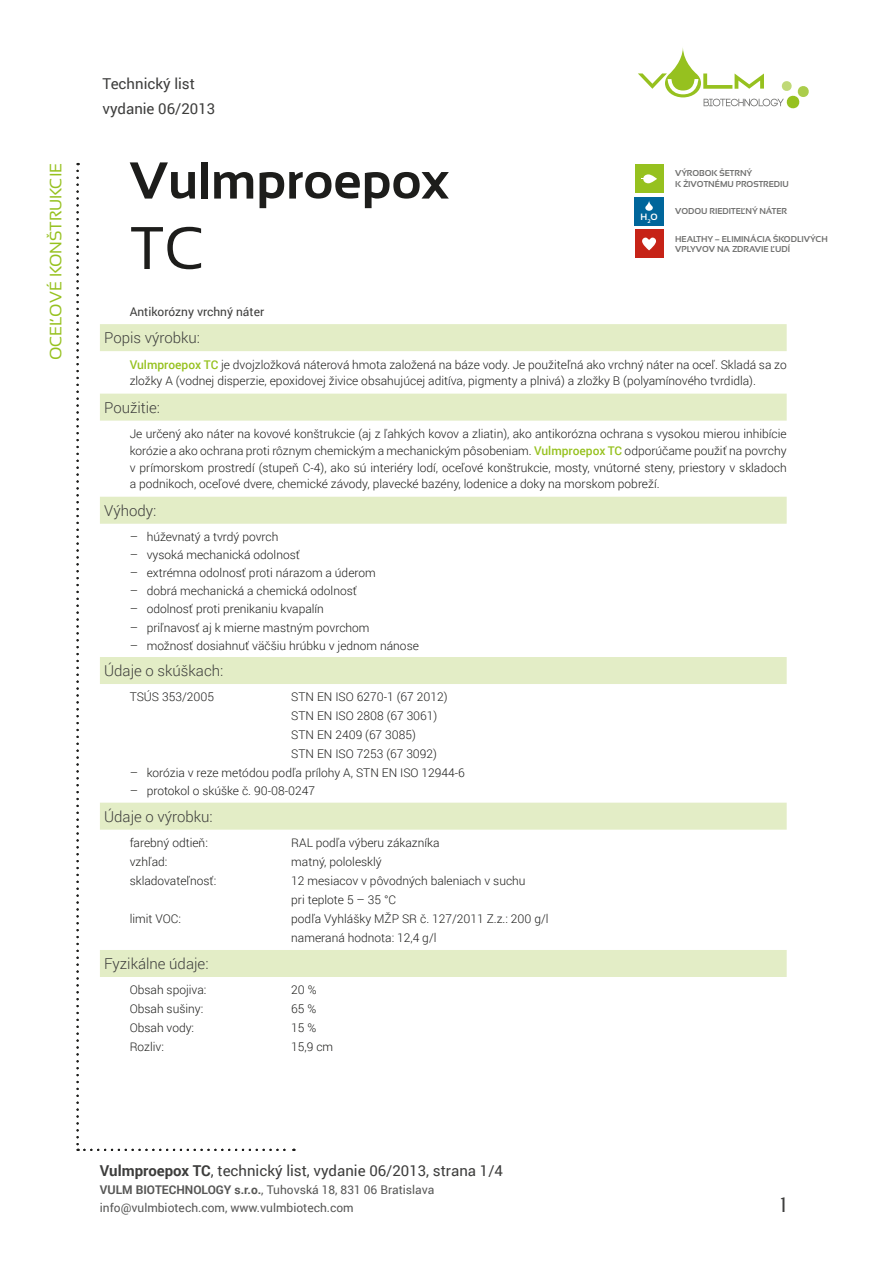
<style>
.page{position:relative;width:893px;height:1263px;background:#fff}
.page>*{position:absolute;margin:0;border:0;box-sizing:border-box;transform-origin:0 0}
.t1{font:60px "Sansation";color:#1d1d1b}
.t2{font:700 51.75px "Sansation";color:#1d1d1b}
.t3{font:21px "Sansation";color:#3d3d3c}
.t4{font:16.5px "Sansation";color:#96c11f}
.t5{font:15px/24.6px "Roboto";color:#3d3d3c}
.t6{font:300 15px "Roboto";color:#3d3d3c}
.t7{font:300 12px/18.9px "Roboto";color:#1d1d1b}
.t8{font:12px/18px "Roboto";color:#575756}
.t9{font:12px "Roboto";color:#3d3d3c}
.t10{font:700 9.15px "Sansation";color:#fff}
.t11{font:700 8.55px/10.2px "Sansation";color:#70706f}
.s1{font-weight:500;color:#96c11f}
.s2{font-weight:700}
</style>
<div class="page">
<div style="left:100px;top:324px;width:687px;height:27px;background:#e3edc6"></div>
<div style="left:100px;top:394px;width:687px;height:27px;background:#e3edc6"></div>
<div style="left:100px;top:497px;width:687px;height:27px;background:#e3edc6"></div>
<div style="left:100px;top:657px;width:687px;height:27px;background:#e3edc6"></div>
<div style="left:100px;top:803px;width:687px;height:27px;background:#e3edc6"></div>
<div style="left:100px;top:950px;width:687px;height:27px;background:#e3edc6"></div>
<div style="left:635px;top:164px;width:29px;height:29px;background:#96c11f"></div>
<svg style="left:641px;top:174px;width:16px;height:9px"></svg>
<div style="left:635px;top:197px;width:29px;height:29px;background:#00669b"></div>
<svg style="left:645px;top:201px;width:8px;height:10px"></svg>
<div style="left:635px;top:229px;width:28px;height:29px;background:#c62317"></div>
<svg style="left:642px;top:237px;width:14px;height:13px"></svg>
<svg style="left:76px;top:171px;width:218px;height:980px"></svg>
<svg style="left:638px;top:48px;width:171px;height:61px"></svg>
<h3 class="t4" style="left:46px;top:360px;width:199px;rotate:-90deg">OCEĽOVÉ KONŠTRUKCIE</h3>
<p class="t5" style="left:103px;top:71px;width:114px">Technický list vydanie 06/2013</p>
<h2 class="t2" style="left:130px;top:152px;width:321px">Vulmproepox</h2>
<h1 class="t1" style="left:130px;top:215px;width:77px">TC</h1>
<p class="t9" style="left:130px;top:303px;width:136px">Antikorózny vrchný náter</p>
<p class="t6" style="left:104px;top:328px;width:97px">Popis výrobku:</p>
<p class="t7" style="left:130px;top:355px;width:658px;line-height:16.8px"><span class="s1">Vulmproepox TC</span> je dvojzložková náterová hmota založená na báze vody. Je použiteľná ako vrchný náter na oceľ. Skladá sa zo zložky A (vodnej disperzie, epoxidovej živice obsahujúcej aditíva, pigmenty a plnivá) a zložky B (polyamínového tvrdidla).</p>
<p class="t6" style="left:104px;top:397px;width:57px">Použitie:</p>
<p class="t7" style="left:130px;top:425px;width:658px;line-height:16.8px;text-align:justify">Je určený ako náter na kovové konštrukcie (aj z ľahkých kovov a zliatin), ako antikorózna ochrana s vysokou mierou inhibície korózie a ako ochrana proti rôznym chemickým a mechanickým pôsobeniam. <span class="s1">Vulmproepox TC</span> odporúčame použiť na povrchy v prímorskom prostredí (stupeň C-4), ako sú interiéry lodí, oceľové konštrukcie, mosty, vnútorné steny, priestory v skladoch a podnikoch, oceľové dvere, chemické závody, plavecké bazény, lodenice a doky na morskom pobreží.</p>
<p class="t6" style="left:104px;top:500px;width:54px">Výhody:</p>
<p class="t7" style="left:130px;top:527px;width:150px">– húževnatý a tvrdý povrch</p>
<p class="t7" style="left:130px;top:545px;width:172px">– vysoká mechanická odolnosť</p>
<p class="t7" style="left:130px;top:563px;width:248px">– extrémna odolnosť proti nárazom a úderom</p>
<p class="t7" style="left:130px;top:581px;width:229px">– dobrá mechanická a chemická odolnosť</p>
<p class="t7" style="left:130px;top:599px;width:196px">– odolnosť proti prenikaniu kvapalín</p>
<p class="t7" style="left:130px;top:617px;width:241px">– priľnavosť aj k mierne mastným povrchom</p>
<p class="t7" style="left:130px;top:635px;width:291px">– možnosť dosiahnuť väčšiu hrúbku v jednom nánose</p>
<p class="t6" style="left:104px;top:660px;width:121px">Údaje o skúškach:</p>
<p class="t7" style="left:130px;top:687px;width:86px">TSÚS 353/2005</p>
<p class="t7" style="left:291px;top:687px;width:158px">STN EN ISO 6270-1 (67 2012)<br>STN EN ISO 2808 (67 3061)<br>STN EN 2409 (67 3085)<br>STN EN ISO 7253 (67 3092)</p>
<p class="t7" style="left:130px;top:763px;width:337px">– korózia v reze metódou podľa prílohy A, STN EN ISO 12944-6</p>
<p class="t7" style="left:130px;top:781px;width:187px">– protokol o skúške č. 90-08-0247</p>
<p class="t6" style="left:104px;top:806px;width:110px">Údaje o výrobku:</p>
<p class="t7" style="left:130px;top:833px;width:80px">farebný odtieň:</p>
<p class="t7" style="left:291px;top:833px;width:150px">RAL podľa výberu zákazníka</p>
<p class="t7" style="left:130px;top:852px;width:39px">vzhľad:</p>
<p class="t7" style="left:291px;top:852px;width:92px">matný, pololesklý</p>
<p class="t7" style="left:130px;top:871px;width:88px">skladovateľnosť:</p>
<p class="t7" style="left:291px;top:871px;width:236px">12 mesiacov v pôvodných baleniach v suchu pri teplote 5 – 35 °C</p>
<p class="t7" style="left:130px;top:909px;width:53px">limit VOC:</p>
<p class="t7" style="left:291px;top:909px;width:259px">podľa Vyhlášky MŽP SR č. 127/2011 Z.z.: 200 g/l nameraná hodnota: 12,4 g/l</p>
<p class="t6" style="left:104px;top:953px;width:106px">Fyzikálne údaje:</p>
<p class="t7" style="left:130px;top:980px;width:78px">Obsah spojiva:</p>
<p class="t7" style="left:291px;top:980px;width:27px">20 %</p>
<p class="t7" style="left:130px;top:999px;width:75px">Obsah sušiny:</p>
<p class="t7" style="left:291px;top:999px;width:27px">65 %</p>
<p class="t7" style="left:130px;top:1018px;width:66px">Obsah vody:</p>
<p class="t7" style="left:291px;top:1018px;width:27px">15 %</p>
<p class="t7" style="left:130px;top:1037px;width:36px">Rozliv:</p>
<p class="t7" style="left:291px;top:1037px;width:43px">15,9 cm</p>
<p class="t11" style="left:675px;top:168px;width:115px">VÝROBOK ŠETRNÝ<br>K ŽIVOTNÉMU PROSTREDIU</p>
<p class="t11" style="left:675px;top:206px;width:113px">VODOU RIEDITEĽNÝ NÁTER</p>
<p class="t10" style="left:640px;top:212px;width:19px">H<sub>2</sub>O</p>
<p class="t11" style="left:675px;top:234px;width:154px">HEALTHY – ELIMINÁCIA ŠKODLIVÝCH<br>VPLYVOV NA ZDRAVIE ĽUDÍ</p>
<p class="t5" style="left:100px;top:1158px;width:405px"><span class="s2">Vulmproepox TC</span>, technický list, vydanie 06/2013, strana 1/4</p>
<p class="t8" style="left:100px;top:1181px;width:336px"><span class="s2">VULM BIOTECHNOLOGY s.r.o.</span>, Tuhovská 18, 831 06 Bratislava info@vulmbiotech.com, www.vulmbiotech.com</p>
<h3 class="t3" style="left:780px;top:1193px;width:8px">1</h3>
</div>
